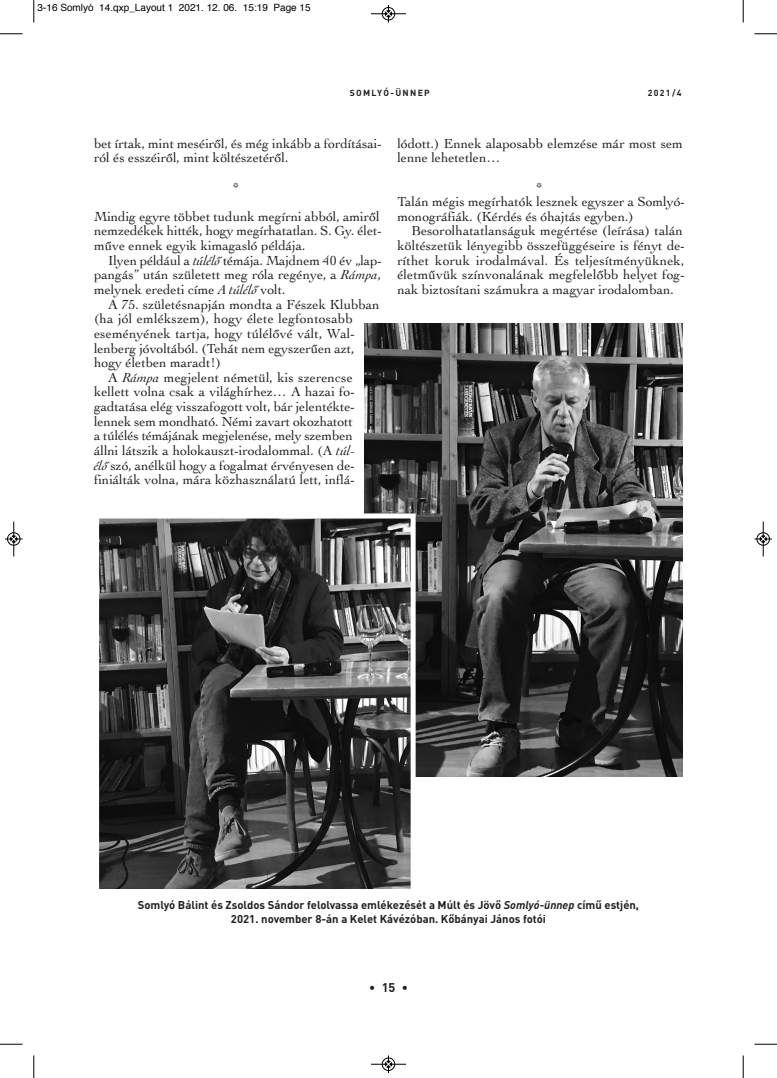
<style>
.page{position:relative;width:777px;height:1078px;background:#fff}
.page>*{position:absolute;margin:0;border:0;box-sizing:border-box;transform-origin:0 0}
.t1{font:13.75px/14.6px "Cochin";color:#231f20}
.t2{font:700 12.5px "DIN Pro";color:#231f20}
.t3{font:700 11.25px "DIN Pro";color:#231f20}
.t4{font:10px "Helvetica";color:#000}
.t5{font:700 8.75px "DIN Pro";letter-spacing:.15em;color:#231f20}
.s1{font-style:italic}
</style>
<div class="page">
<img style="left:364px;top:323px;width:318px;height:453px">
<img style="left:100px;top:519px;width:309px;height:368px">
<div style="left:94px;top:513px;width:321px;height:380px;border:5px solid #fff"></div>
<svg style="left:33px;top:0;width:2px;height:22px"></svg>
<svg style="left:0;top:33px;width:22px;height:2px"></svg>
<svg style="left:742px;top:0;width:1px;height:22px"></svg>
<svg style="left:754px;top:33px;width:22px;height:2px"></svg>
<svg style="left:33px;top:1055px;width:2px;height:22px"></svg>
<svg style="left:0;top:1043px;width:22px;height:1px"></svg>
<svg style="left:742px;top:1055px;width:1px;height:22px"></svg>
<svg style="left:754px;top:1043px;width:22px;height:1px"></svg>
<div style="left:381px;top:7px;width:14px;height:13px;border:1px solid #fff;border-radius:50%"></div>
<hr style="left:371px;top:14px;width:35px;height:1px;background:#000">
<div style="left:382px;top:7px;width:12px;height:13px;border:1px solid #000;border-radius:50%"></div>
<svg style="left:385px;top:5px;width:6px;height:17px"></svg>
<div style="left:381px;top:1057px;width:14px;height:13px;border:1px solid #fff;border-radius:50%"></div>
<hr style="left:371px;top:1063px;width:35px;height:1px;background:#000">
<div style="left:382px;top:1057px;width:12px;height:13px;border:1px solid #000;border-radius:50%"></div>
<svg style="left:385px;top:1055px;width:6px;height:17px"></svg>
<hr style="left:14px;top:521px;width:1px;height:35px;background:#000">
<div style="left:7px;top:532px;width:13px;height:13px;border:1px solid #000;border-radius:50%"></div>
<svg style="left:5px;top:535px;width:17px;height:7px"></svg>
<hr style="left:762px;top:521px;width:1px;height:35px;background:#000">
<div style="left:756px;top:532px;width:13px;height:13px;border:1px solid #000;border-radius:50%"></div>
<svg style="left:754px;top:535px;width:17px;height:7px"></svg>
<p class="t4" style="left:38px;top:4px;width:274px">3-16 Somlyó 14.qxp_Layout 1 2021. 12. 06. 15:19 Page 15</p>
<p class="t5" style="left:349px;top:90px;width:82px">SOMLYÓ-ÜNNEP</p>
<p class="t5" style="left:647px;top:90px;width:35px">2021/4</p>
<p class="t1" style="left:94px;top:136px;width:289px">bet írtak, mint meséiről, és még inkább a fordításai&shy;ról és esszéiről, mint költészetéről.</p>
<p class="t1" style="left:232px;top:180px;width:8px">*</p>
<p class="t1" style="left:94px;top:209px;width:289px">Mindig egyre többet tudunk megírni abból, amiről nemzedékek hitték, hogy megírhatatlan. S. Gy. élet&shy;műve ennek egyik kimagasló példája.</p>
<p class="t1" style="left:94px;top:253px;width:289px;text-align:justify;text-indent:14px">Ilyen például a <span class="s1">túlélő</span> témája. Majdnem 40 év „lap&shy;pangás” után született meg róla regénye, a <span class="s1">Rámpa</span>, melynek eredeti címe <span class="s1">A túlélő</span> volt.</p>
<p class="t1" style="left:94px;top:297px;width:287px;text-indent:14px">A 75. születésnapján mondta a Fészek Klubban (ha jól emlékszem), hogy élete legfontosabb eseményének tartja, hogy túlélővé vált, Wal&shy;lenberg jóvoltából. (Tehát nem egyszerűen azt, hogy életben maradt!)</p>
<p class="t1" style="left:94px;top:370px;width:262px;text-indent:14px">A <span class="s1">Rámpa</span> megjelent németül, kis szerencse kellett volna csak a világhírhez… A hazai fo&shy;gadtatása elég visszafogott volt, bár jelentékte&shy;lennek sem mondható. Némi zavart okozhatott a túlélés témájának megjelenése, mely szemben állni látszik a holokauszt-irodalommal. (A <span class="s1">túl&shy;élő</span> szó, anélkül hogy a fogalmat érvényesen de&shy;finiálták volna, mára közhasználatú lett, inflá-</p>
<p class="t1" style="left:397px;top:136px;width:287px">lódott.) Ennek alaposabb elemzése már most sem lenne lehetetlen…</p>
<p class="t1" style="left:535px;top:180px;width:8px">*</p>
<p class="t1" style="left:397px;top:194px;width:289px">Talán mégis megírhatók lesznek egyszer a Somlyó&shy;monográfiák. (Kérdés és óhajtás egyben.)</p>
<p class="t1" style="left:397px;top:224px;width:289px;text-indent:14px">Besorolhatatlanságuk megértése (leírása) talán költészetük lényegibb összefüggéseire is fényt de&shy;ríthet koruk irodalmával. És teljesítményüknek, életművük színvonalának megfelelőbb helyet fog&shy;nak biztosítani számukra a magyar irodalomban.</p>
<p class="t3" style="left:138px;top:900px;width:502px">Somlyó Bálint és Zsoldos Sándor felolvassa emlékezését a Múlt és Jövő <span class="s1">Somlyó-ünnep</span> című estjén,</p>
<p class="t3" style="left:231px;top:915px;width:316px">2021. november 8-án a Kelet Kávézóban. Kőbányai János fotói</p>
<p class="t2" style="left:369px;top:982px;width:40px">• 15 •</p>
</div>
